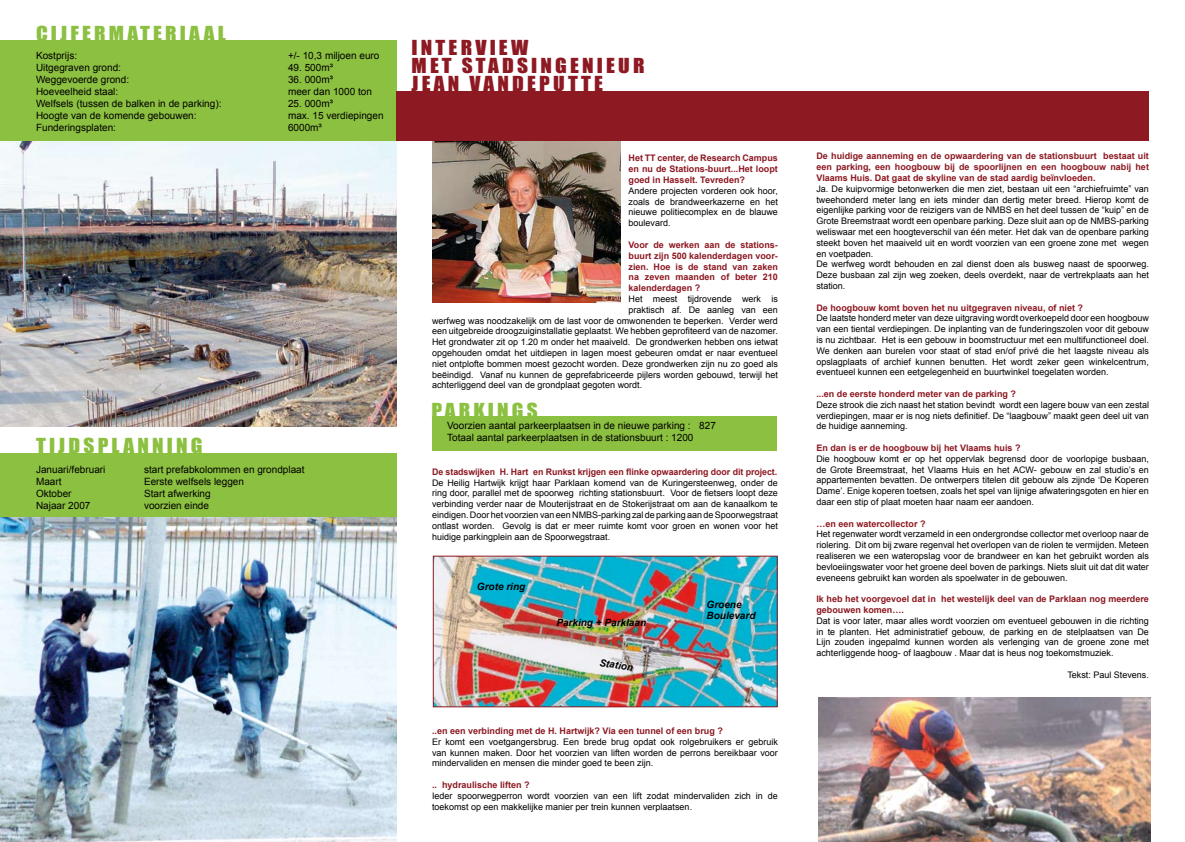
<style>
.page{position:relative;width:1185px;height:842px;background:#fff}
.page>*{position:absolute;margin:0;border:0;box-sizing:border-box;transform-origin:0 0}
.t1{font:19px/18px "Impact";letter-spacing:.15em;color:#8d1922;scale:1.12 1}
.t2{font:19px "Impact";letter-spacing:.15em;color:#8cc040;scale:1.12 1}
.t3{font:10px/12px "Arial";color:#000}
.t4{font:italic 700 10px/11px "Arial";color:#000}
.t5{font:9px/10.8px "Arial";color:#000;text-align:justify}
.t6{font:700 9px/10.8px "Arial";color:#8d1922;text-align:justify}
</style>
<div class="page">
<img style="left:432px;top:140px;width:188px;height:162px">
<img style="left:0;top:140px;width:396px;height:287px">
<div style="left:0;top:40px;width:397px;height:100px;background:#8cc040"></div>
<div style="left:0;top:453px;width:396px;height:69px;background:#8cc040"></div>
<img style="left:0;top:517px;width:396px;height:325px">
<div style="left:397px;top:91px;width:752px;height:49px;background:#8d1922"></div>
<div style="left:432px;top:416px;width:345px;height:35px;background:#8cc040"></div>
<img style="left:435px;top:558px;width:341px;height:147px">
<div style="left:433px;top:556px;width:345px;height:151px;border:1px solid #8d1922"></div>
<img style="left:818px;top:697px;width:333px;height:145px">
<h1 class="t2" style="left:36px;top:21px;width:171px">CIJFERMATERIAAL</h1>
<p class="t3" style="left:36px;top:49px;width:43px">Kostprijs:</p>
<p class="t3" style="left:288px;top:49px;width:93px">+/- 10,3 miljoen euro</p>
<p class="t3" style="left:36px;top:61px;width:87px">Uitgegraven grond:</p>
<p class="t3" style="left:288px;top:61px;width:47px">49. 500m³</p>
<p class="t3" style="left:36px;top:73px;width:95px">Weggevoerde grond:</p>
<p class="t3" style="left:288px;top:73px;width:47px">36. 000m³</p>
<p class="t3" style="left:36px;top:85px;width:84px">Hoeveelheid staal:</p>
<p class="t3" style="left:288px;top:85px;width:85px">meer dan 1000 ton</p>
<p class="t3" style="left:36px;top:97px;width:187px">Welfsels (tussen de balken in de parking):</p>
<p class="t3" style="left:288px;top:97px;width:47px">25. 000m³</p>
<p class="t3" style="left:36px;top:109px;width:162px">Hoogte van de komende gebouwen:</p>
<p class="t3" style="left:288px;top:109px;width:97px">max. 15 verdiepingen</p>
<p class="t3" style="left:36px;top:121px;width:82px">Funderingsplaten:</p>
<p class="t3" style="left:288px;top:121px;width:35px">6000m³</p>
<h1 class="t2" style="left:36px;top:434px;width:42px">TIJDSP</h1>
<h1 class="t2" style="left:112px;top:434px;width:81px">LANNING</h1>
<p class="t3" style="left:36px;top:464px;width:71px">Januari/februari</p>
<p class="t3" style="left:144px;top:464px;width:162px">start prefabkolommen en grondplaat</p>
<p class="t3" style="left:36px;top:476px;width:27px">Maart</p>
<p class="t3" style="left:144px;top:476px;width:102px">Eerste welfsels leggen</p>
<p class="t3" style="left:36px;top:488px;width:37px">Oktober</p>
<p class="t3" style="left:144px;top:488px;width:68px">Start afwerking</p>
<p class="t3" style="left:36px;top:500px;width:56px">Najaar 2007</p>
<p class="t3" style="left:144px;top:500px;width:67px">voorzien einde</p>
<h1 class="t1" style="left:412px;top:39px;width:210px">INTERVIEW<br>MET STADS INGENIEUR<br>JEAN VANDEPUTTE</h1>
<p class="t6" style="left:629px;top:153px;width:151px">Het TT center, de Research Campus en nu de Stations-buurt...Het loopt goed in Hasselt. Tevreden?</p>
<p class="t5" style="left:629px;top:185px;width:151px">Andere projecten vorderen ook hoor, zoals de brandweerkazerne en het nieuwe politiecomplex en de blauwe boulevard.</p>
<p class="t6" style="left:629px;top:239px;width:151px">Voor de werken aan de stations&shy;buurt zijn 500 kalenderdagen voor&shy;zien. Hoe is de stand van zaken na zeven maanden of beter 210 kalenderdagen ?</p>
<p class="t5" style="left:629px;top:293px;width:151px">Het meest tijdrovende werk is</p>
<p class="t5" style="left:629px;top:304px;width:151px">praktisch af. De aanleg van een</p>
<p class="t5" style="left:432px;top:315px;width:347px">werfweg was noodzakelijk om de last voor de omwonenden te beperken. Verder werd</p>
<p class="t5" style="left:432px;top:326px;width:347px">een uitgebreide droogzuiginstallatie geplaatst. We hebben geprofiteerd van de nazomer.</p>
<p class="t5" style="left:432px;top:337px;width:347px">Het grondwater zit op 1.20 m onder het maaiveld. De grondwerken hebben ons ietwat</p>
<p class="t5" style="left:432px;top:347px;width:347px">opgehouden omdat het uitdiepen in lagen moest gebeuren omdat er naar eventueel</p>
<p class="t5" style="left:432px;top:358px;width:347px">niet ontplofte bommen moest gezocht worden. Deze grondwerken zijn nu zo goed als</p>
<p class="t5" style="left:432px;top:369px;width:347px">beëindigd. Vanaf nu kunnen de geprefabriceerde pijlers worden gebouwd, terwijl het</p>
<p class="t5" style="left:432px;top:380px;width:212px">achterliggend deel van de grondplaat gegoten wordt.</p>
<h1 class="t2" style="left:431px;top:399px;width:25px">PARKIN</h1>
<h1 class="t2" style="left:512px;top:399px;width:25px">GS</h1>
<p class="t3" style="left:447px;top:420px;width:270px">Voorzien aantal parkeerplaatsen in de nieuwe parking : 827<br>Totaal aantal parkeerplaatsen in de stationsbuurt : 1200</p>
<p class="t6" style="left:432px;top:466px;width:347px">De stadswijken H. Hart en Runkst krijgen een flinke opwaardering door dit project.</p>
<p class="t5" style="left:432px;top:477px;width:347px">De Heilig Hartwijk krijgt haar Parklaan komend van de Kuringersteenweg, onder de ring door, parallel met de spoorweg richting stationsbuurt. Voor de fietsers loopt deze verbinding verder naar de Mouterijstraat en de Stokerijstraat om aan de kanaalkom te eindigen. Door het voorzien van een NMBS-parking zal de parking aan deSpoorwegstraat ontlast worden. Gevolg is dat er meer ruimte komt voor groen en wonen voor het huidige parkingplein aan de Spoorwegstraat.</p>
<p class="t4" style="left:477px;top:581px;width:50px">Grote ring</p>
<p class="t4" style="left:556px;top:616px;width:91px">Parking + Parklaan</p>
<p class="t4" style="left:600px;top:657px;width:35px;rotate:9deg">Station</p>
<p class="t4" style="left:707px;top:599px;width:50px">Groene<br>Boulevard</p>
<p class="t6" style="left:432px;top:725px;width:292px">..en een verbinding met de H. Hartwijk? Via een tunnel of een brug ?</p>
<p class="t5" style="left:432px;top:736px;width:347px">Er komt een voetgangersbrug. Een brede brug opdat ook rolgebruikers er gebruik van kunnen maken. Door het voorzien van liften worden de perrons bereikbaar voor mindervaliden en mensen die minder goed te been zijn.</p>
<p class="t6" style="left:432px;top:779px;width:99px">.. hydraulische liften ?</p>
<p class="t5" style="left:432px;top:790px;width:347px">Ieder spoorwegperron wordt voorzien van een lift zodat mindervaliden zich in de toekomst op een makkelijke manier per trein kunnen verplaatsen.</p>
<p class="t6" style="left:816px;top:151px;width:334px">De huidige aanneming en de opwaardering van de stationsbuurt bestaat uit een parking, een hoogbouw bij de spoorlijnen en een hoogbouw nabij het Vlaams Huis. Dat gaat de skyline van de stad aardig beïnvloeden.</p>
<p class="t5" style="left:816px;top:183px;width:334px;text-align:left">Ja. De kuipvormige betonwerken die men ziet, bestaan uit een “archiefruimte” van tweehonderd meter lang en iets minder dan dertig meter breed. Hierop komt de eigenlijke parking voor de reizigers van de NMBS en het deel tussen de “kuip” en de Grote Breemstraat wordt een openbare parking. Deze sluit aan op de NMBS-parking weliswaar met een hoogteverschil van één meter. Het dak van de openbare parking steekt boven het maaiveld uit en wordt voorzien van een groene zone met wegen en voetpaden.<br>De werfweg wordt behouden en zal dienst doen als busweg naast de spoorweg.<br>Deze busbaan zal zijn weg zoeken, deels overdekt, naar de vertrekplaats aan het station.</p>
<p class="t6" style="left:816px;top:302px;width:268px">De hoogbouw komt boven het nu uitgegraven niveau, of niet ?</p>
<p class="t5" style="left:816px;top:313px;width:334px">De laatste honderd meter van deze uitgraving wordt overkoepeld door een hoogbouw van een tiental verdiepingen. De inplanting van de funderingszolen voor dit gebouw is nu zichtbaar. Het is een gebouw in boomstructuur met een multifunctioneel doel.<br>We denken aan burelen voor staat of stad en/of privé die het laagste niveau als opslagplaats of archief kunnen benutten. Het wordt zeker geen winkelcentrum, eventueel kunnen een eetgelegenheid en buurtwinkel toegelaten worden.</p>
<p class="t6" style="left:816px;top:388px;width:201px">...en de eerste honderd meter van de parking ?</p>
<p class="t5" style="left:816px;top:399px;width:334px">Deze strook die zich naast het station bevindt wordt een lagere bouw van een zestal verdiepingen, maar er is nog niets definitief. De “laagbouw” maakt geen deel uit van de huidige aanneming.</p>
<p class="t6" style="left:816px;top:442px;width:206px">En dan is er de hoogbouw bij het Vlaams huis ?</p>
<p class="t5" style="left:816px;top:453px;width:334px">Die hoogbouw komt er op het oppervlak begrensd door de voorlopige busbaan, de Grote Breemstraat, het Vlaams Huis en het ACW- gebouw en zal studio’s en appartementen bevatten. De ontwerpers titelen dit gebouw als zijnde ‘De Koperen Dame’. Enige koperen toetsen, zoals het spel van lijnige afwateringsgoten en hier en daar een stip of plaat moeten haar naam eer aandoen.</p>
<p class="t6" style="left:816px;top:518px;width:111px">…en een watercollector ?</p>
<p class="t5" style="left:816px;top:529px;width:334px">Het regenwater wordt verzameld in een ondergrondse collector met overloop naar de riolering. Dit om bij zware regenval het overlopen van de riolen te vermijden. Meteen realiseren we een wateropslag voor de brandweer en kan het gebruikt worden als bevloeiingswater voor het groene deel boven de parkings. Niets sluit uit dat dit water eveneens gebruikt kan worden als spoelwater in de gebouwen.</p>
<p class="t6" style="left:816px;top:594px;width:334px">Ik heb het voorgevoel dat in het westelijk deel van de Parklaan nog meerdere gebouwen komen….</p>
<p class="t5" style="left:816px;top:615px;width:334px">Dat is voor later, maar alles wordt voorzien om eventueel gebouwen in die richting in te planten. Het administratief gebouw, de parking en de stelplaatsen van De Lijn zouden ingepalmd kunnen worden als verlenging van de groene zone met achterliggende hoog- of laagbouw . Maar dat is heus nog toekomstmuziek.</p>
<p class="t5" style="left:1067px;top:669px;width:83px">Tekst: Paul Stevens.</p>
</div>
